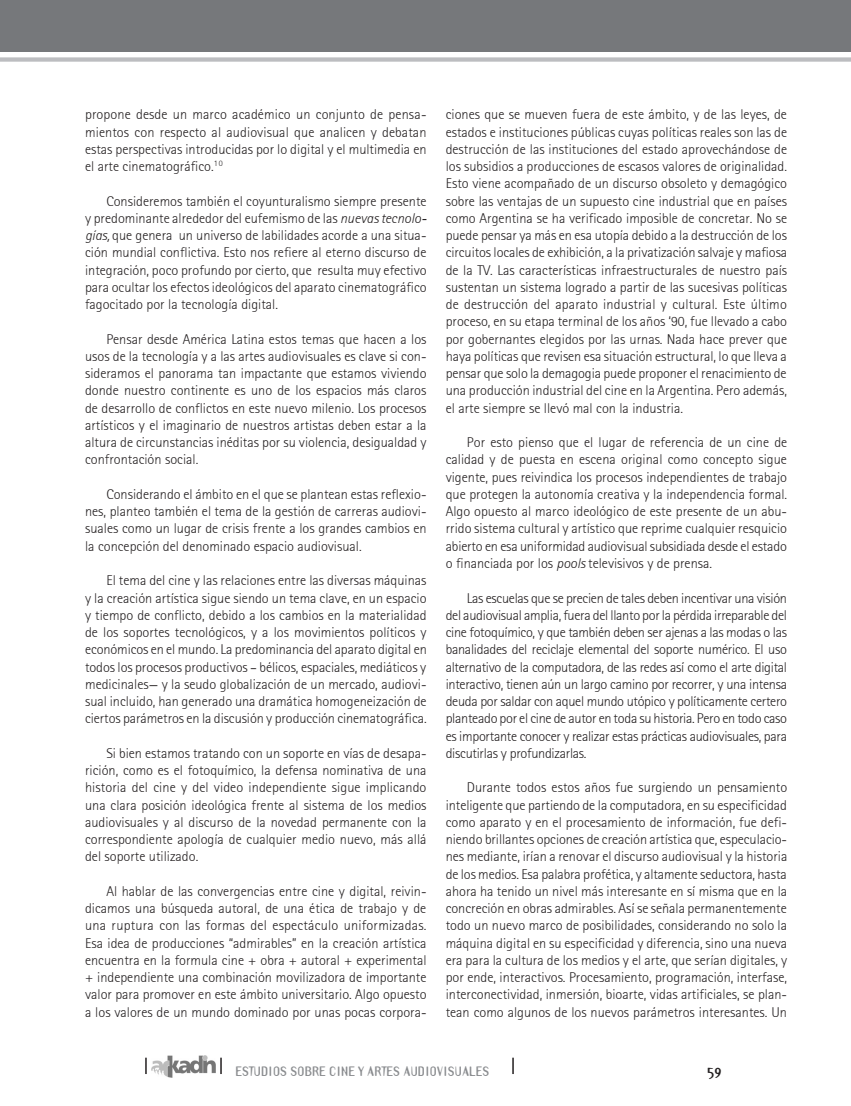
<style>
.page{position:relative;width:851px;height:1106px;background:#fff}
.page>*{position:absolute;margin:0;border:0;box-sizing:border-box;transform-origin:0 0}
._0_texto{font:300 14.25px/17.2px "AT Rotis Sans Serif";color:#231f20;text-align:justify}
.t1{font:700 14.25px "Template Gothic";color:#231f20}
.t2{font:700 12px "Template Gothic";color:#8a8c8f}
.s1{font-family:"AT Rot San Ser Lig Ita";font-weight:400}
</style>
<div class="page">
<img style="left:151px;top:1055px;width:64px;height:22px">
<svg style="left:220px;top:1057px;width:2px;height:17px"></svg>
<svg style="left:145px;top:1057px;width:2px;height:17px"></svg>
<svg style="left:512px;top:1057px;width:1px;height:17px"></svg>
<svg style="left:0;top:57px;width:850px;height:5px;background:#c5c6c8"></svg>
<div style="left:0;top:0;width:850px;height:51px;background:#76787b"></div>
<p class="_0_texto" style="left:85px;top:106px;width:343px">propone desde un marco académico un conjunto de pensa&shy;mientos con respecto al audiovisual que analicen y debatan estas perspectivas introducidas por lo digital y el multimedia en el arte cinematográfico.<sup>1</sup> <sup>0</sup></p>
<p class="_0_texto" style="left:85px;top:192px;width:343px;text-indent:21px">Consideremos también el coyunturalismo siempre presente y predominante alrededor del eufemismo de las <span class="s1">nuevas tecnolo&shy;gías,</span> que genera un universo de labilidades acorde a una situa&shy;ción mundial conflictiva. Esto nos refiere al eterno discurso de integración, poco profundo por cierto, que resulta muy efectivo para ocultar los efectos ideológicos del aparato cinematográfico fagocitado por la tecnología digital.</p>
<p class="_0_texto" style="left:85px;top:330px;width:343px;text-indent:21px">Pensar desde América Latina estos temas que hacen a los usos de la tecnología y a las artes audiovisuales es clave si con&shy;sideramos el panorama tan impactante que estamos viviendo donde nuestro continente es uno de los espacios más claros de desarrollo de conflictos en este nuevo milenio. Los procesos artísticos y el imaginario de nuestros artistas deben estar a la altura de circunstancias inéditas por su violencia, desigualdad y confrontación social.</p>
<p class="_0_texto" style="left:85px;top:485px;width:343px;text-indent:21px">Considerando el ámbito en el que se plantean estas reflexio&shy;nes, planteo también el tema de la gestión de carreras audiovi&shy;suales como un lugar de crisis frente a los grandes cambios en la concepción del denominado espacio audiovisual.</p>
<p class="_0_texto" style="left:85px;top:572px;width:343px;text-indent:21px">El tema del cine y las relaciones entre las diversas máquinas y la creación artística sigue siendo un tema clave, en un espacio y tiempo de conflicto, debido a los cambios en la materialidad de los soportes tecnológicos, y a los movimientos políticos y económicos en el mundo. La predominancia del aparato digital en todos los procesos productivos – bélicos, espaciales, mediáticos y medicinales— y la seudo globalización de un mercado, audiovi&shy;sual incluido, han generado una dramática homogeneización de ciertos parámetros en la discusión y producción cinematográfica.</p>
<p class="_0_texto" style="left:85px;top:744px;width:343px;text-indent:21px">Si bien estamos tratando con un soporte en vías de desapa&shy;rición, como es el fotoquímico, la defensa nominativa de una historia del cine y del video independiente sigue implicando una clara posición ideológica frente al sistema de los medios audiovisuales y al discurso de la novedad permanente con la correspondiente apología de cualquier medio nuevo, más allá del soporte utilizado.</p>
<p class="_0_texto" style="left:85px;top:882px;width:343px;text-indent:21px">Al hablar de las convergencias entre cine y digital, reivin&shy;dicamos una búsqueda autoral, de una ética de trabajo y de una ruptura con las formas del espectáculo uniformizadas.<br>Esa idea de producciones “admirables” en la creación artística encuentra en la formula cine + obra + autoral + experimental + independiente una combinación movilizadora de importante valor para promover en este ámbito universitario. Algo opuesto a los valores de un mundo dominado por unas pocas corpora-</p>
<p class="_0_texto" style="left:445px;top:106px;width:343px">ciones que se mueven fuera de este ámbito, y de las leyes, de estados e instituciones públicas cuyas políticas reales son las de destrucción de las instituciones del estado aprovechándose de los subsidios a producciones de escasos valores de originalidad.<br>Esto viene acompañado de un discurso obsoleto y demagógico sobre las ventajas de un supuesto cine industrial que en países como Argentina se ha verificado imposible de concretar. No se puede pensar ya más en esa utopía debido a la destrucción de los circuitos locales de exhibición, a la privatización salvaje y mafiosa de la TV. Las características infraestructurales de nuestro país sustentan un sistema logrado a partir de las sucesivas políticas de destrucción del aparato industrial y cultural. Este último proceso, en su etapa terminal de los años ‘90, fue llevado a cabo por gobernantes elegidos por las urnas. Nada hace prever que haya políticas que revisen esa situación estructural, lo que lleva a pensar que solo la demagogia puede proponer el renacimiento de una producción industrial del cine en la Argentina. Pero además, el arte siempre se llevó mal con la industria.</p>
<p class="_0_texto" style="left:445px;top:434px;width:343px;text-indent:21px">Por esto pienso que el lugar de referencia de un cine de calidad y de puesta en escena original como concepto sigue vigente, pues reivindica los procesos independientes de trabajo que protegen la autonomía creativa y la independencia formal.<br>Algo opuesto al marco ideológico de este presente de un abu&shy;rrido sistema cultural y artístico que reprime cualquier resquicio abierto en esa uniformidad audiovisual subsidiada desde el estado o financiada por los <span class="s1">pools</span> televisivos y de prensa.</p>
<p class="_0_texto" style="left:445px;top:589px;width:343px;text-indent:21px">Las escuelas que se precien de tales deben incentivar una visión del audiovisual amplia, fuera del llanto por la pérdida irreparable del cine fotoquímico, y que también deben ser ajenas a las modas o las banalidades del reciclaje elemental del soporte numérico. El uso alternativo de la computadora, de las redes así como el arte digital interactivo, tienen aún un largo camino por recorrer, y una intensa deuda por saldar con aquel mundo utópico y políticamente certero planteado por el cine de autor en toda su historia. Pero en todo caso es importante conocer y realizar estas prácticas audiovisuales, para discutirlas y profundizarlas.</p>
<p class="_0_texto" style="left:445px;top:779px;width:343px;text-indent:21px">Durante todos estos años fue surgiendo un pensamiento inteligente que partiendo de la computadora, en su especificidad como aparato y en el procesamiento de información, fue defi&shy;niendo brillantes opciones de creación artística que, especulacio&shy;nes mediante, irían a renovar el discurso audiovisual y la historia de los medios. Esa palabra profética, y altamente seductora, hasta ahora ha tenido un nivel más interesante en sí misma que en la concreción en obras admirables. Así se señala permanentemente todo un nuevo marco de posibilidades, considerando no solo la máquina digital en su especificidad y diferencia, sino una nueva era para la cultura de los medios y el arte, que serían digitales, y por ende, interactivos. Procesamiento, programación, interfase, interconectividad, inmersión, bioarte, vidas artificiales, se plan&shy;tean como algunos de los nuevos parámetros interesantes. Un</p>
<p class="t2" style="left:235px;top:1062px;width:255px">ESTUDIOS SOBRE CINE Y ARTES AUDIOVISUALES</p>
<p class="t1" style="left:707px;top:1062px;width:17px">59</p>
</div>
